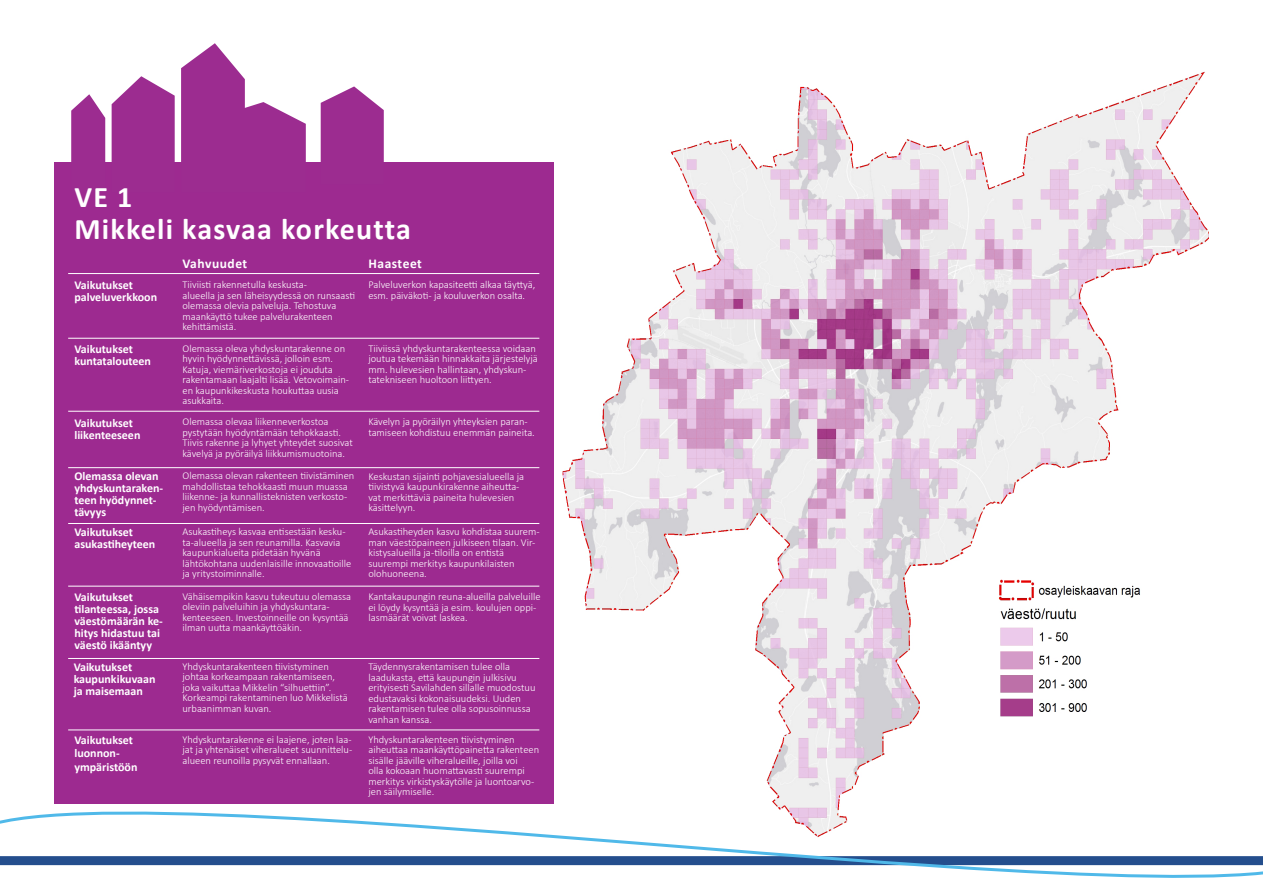
<style>
.page{position:relative;width:1263px;height:893px;background:#fff}
.page>*{position:absolute;margin:0;border:0;box-sizing:border-box;transform-origin:0 0}
.numerot{font:700 30px "Calibri";letter-spacing:.04em;color:#fff}
.numerot-2{font:700 13.5px "Calibri";letter-spacing:.04em;color:#fff}
.numerot-3{font:700 12px/12px "Calibri";color:#fff}
.numerot-4{font:300 10.5px/10.5px "Calibri";color:#fff}
</style>
<div class="page">
<svg style="left:0;top:742px;width:1263px;height:136px"></svg>
<img style="left:562px;top:71px;width:647px;height:768px">
<div style="left:54px;top:162px;width:499px;height:642px;background:#9d2a90"></div>
<svg style="left:71px;top:94px;width:34px;height:68px;background:#ab4ca1"></svg>
<svg style="left:112px;top:76px;width:63px;height:86px;background:#aa499f"></svg>
<svg style="left:181px;top:43px;width:125px;height:119px"></svg>
<svg style="left:321px;top:86px;width:63px;height:76px;background:#a9499f"></svg>
<hr style="left:68px;top:273px;width:471px;height:1px;background:#fff">
<hr style="left:68px;top:338px;width:471px;height:1px;background:#fff">
<hr style="left:68px;top:411px;width:471px;height:1px;background:#fff">
<hr style="left:68px;top:467px;width:471px;height:1px;background:#fff">
<hr style="left:68px;top:523px;width:471px;height:1px;background:#fff">
<hr style="left:68px;top:586px;width:471px;height:1px;background:#fff">
<hr style="left:68px;top:658px;width:471px;height:1px;background:#fff">
<hr style="left:68px;top:729px;width:471px;height:1px;background:#fff">
<div style="left:955px;top:568px;width:42px;height:156px;background:#fff"></div>
<div style="left:995px;top:558px;width:154px;height:20px;background:#fff"></div>
<div style="left:1144px;top:576px;width:85px;height:148px;background:#fff"></div>
<div style="left:995px;top:718px;width:154px;height:20px;background:#fff"></div>
<p class="numerot" style="left:74px;top:178px;width:59px">VE 1</p>
<p class="numerot" style="left:74px;top:209px;width:338px">Mikkeli kasvaa korkeutta</p>
<p class="numerot-2" style="left:182px;top:255px;width:66px">Vahvuudet</p>
<p class="numerot-2" style="left:368px;top:255px;width:55px">Haasteet</p>
<p class="numerot-3" style="left:74px;top:279px;width:60px">Vaikutukset</p>
<p class="numerot-3" style="left:74px;top:291px;width:84px">palveluverkkoon</p>
<p class="numerot-4" style="left:182px;top:279px;width:126px">Tiiviisti rakennetulla keskusta-</p>
<p class="numerot-4" style="left:182px;top:290px;width:174px">alueella ja sen läheisyydessä on runsaasti olemassa olevia palveluja. Tehostuva maankäyttö tukee palvelurakenteen kehittämistä.</p>
<p class="numerot-4" style="left:368px;top:279px;width:168px">Palveluverkon kapasiteetti alkaa täyttyä, esm. päiväkoti- ja kouluverkon osalta.</p>
<p class="numerot-3" style="left:74px;top:343px;width:60px">Vaikutukset</p>
<p class="numerot-3" style="left:74px;top:355px;width:78px">kuntatalouteen</p>
<p class="numerot-3" style="left:74px;top:417px;width:60px">Vaikutukset</p>
<p class="numerot-3" style="left:74px;top:429px;width:68px">liikenteeseen</p>
<p class="numerot-3" style="left:74px;top:470px;width:90px">Olemassa olevan yhdyskuntaraken&shy;teen hyödynnet&shy;tävyys</p>
<p class="numerot-3" style="left:74px;top:526px;width:83px">Vaikutukset asukastiheyteen</p>
<p class="numerot-3" style="left:74px;top:591px;width:90px">Vaikutukset tilanteessa, jossa väestömäärän ke&shy;hitys hidastuu tai väestö ikääntyy</p>
<p class="numerot-3" style="left:74px;top:661px;width:83px">Vaikutukset kaupunkikuvaan ja maisemaan</p>
<p class="numerot-3" style="left:74px;top:734px;width:60px">Vaikutukset</p>
<p class="numerot-3" style="left:74px;top:747px;width:47px">luonnon-</p>
<p class="numerot-3" style="left:74px;top:761px;width:65px">ympäristöön</p>
<p class="numerot-4" style="left:182px;top:343px;width:168px">Olemassa oleva yhdyskuntarakenne on hyvin hyödynnettävissä, jolloin esm.<br>Katuja, viemäriverkostoja ei jouduta rakentamaan laajalti lisää. Vetovoimain&shy;en kaupunkikeskusta houkuttaa uusia asukkaita.</p>
<p class="numerot-4" style="left:368px;top:343px;width:171px">Tiiviissä yhdyskuntarakenteessa voidaan joutua tekemään hinnakkaita järjestelyjä mm. hulevesien hallintaan, yhdyskun&shy;tatekniseen huoltoon liittyen.</p>
<p class="numerot-4" style="left:182px;top:417px;width:172px">Olemassa olevaa liikenneverkostoa pystytään hyödyntämään tehokkaasti.<br>Tiivis rakenne ja lyhyet yhteydet suosivat kävelyä ja pyöräilyä liikkumismuotoina.</p>
<p class="numerot-4" style="left:368px;top:417px;width:168px">Kävelyn ja pyöräilyn yhteyksien paran&shy;tamiseen kohdistuu enemmän paineita.</p>
<p class="numerot-4" style="left:182px;top:470px;width:173px">Olemassa olevan rakenteen tiivistäminen mahdollistaa tehokkaasti muun muassa liikenne- ja kunnallisteknisten verkosto&shy;jen hyödyntämisen.</p>
<p class="numerot-4" style="left:368px;top:471px;width:157px">Keskustan sijainti pohjavesialueella ja tiivistyvä kaupunkirakenne aiheutta&shy;vat merkittäviä paineita hulevesien käsittelyyn.</p>
<p class="numerot-4" style="left:182px;top:526px;width:170px">Asukastiheys kasvaa entisestään kesku&shy;ta-alueella ja sen reunamilla. Kasvavia kaupunkialueita pidetään hyvänä lähtökohtana uudenlaisille innovaatioille ja yritystoiminnalle.</p>
<p class="numerot-4" style="left:368px;top:526px;width:173px">Asukastiheyden kasvu kohdistaa suurem&shy;man väestöpaineen julkiseen tilaan. Vir-</p>
<p class="numerot-4" style="left:368px;top:547px;width:148px">kistysalueilla ja -tiloilla on entistä suurempi merkitys kaupunkilaisten olohuoneena.</p>
<p class="numerot-4" style="left:182px;top:591px;width:170px">Vähäisempikin kasvu tukeutuu olemassa oleviin palveluihin ja yhdyskuntara-</p>
<p class="numerot-4" style="left:182px;top:612px;width:168px">kenteeseen. Investoinneille on kysyntää ilman uutta maankäyttöäkin.</p>
<p class="numerot-4" style="left:368px;top:591px;width:174px">Kantakaupungin reuna-alueilla palveluille ei löydy kysyntää ja esim. koulujen oppi&shy;lasmäärät voivat laskea.</p>
<p class="numerot-4" style="left:182px;top:661px;width:167px">Yhdyskuntarakenteen tiivistyminen johtaa korkeampaan rakentamiseen, joka vaikuttaa Mikkelin “silhuettiin”.<br>Korkeampi rakentaminen luo Mikkelistä urbaanimman kuvan.</p>
<p class="numerot-4" style="left:368px;top:661px;width:169px">Täydennysrakentamisen tulee olla laadukasta, että kaupungin julkisivu erityisesti Savilahden sillalle muodostuu edustavaksi kokonaisuudeksi. Uuden rakentamisen tulee olla sopusoinnussa vanhan kanssa.</p>
<p class="numerot-4" style="left:182px;top:734px;width:171px;text-align:justify">Yhdyskuntarakenne ei laajene, joten laa&shy;jat ja yhtenäiset viheralueet suunnittelu&shy;alueen reunoilla pysyvät ennallaan.</p>
<p class="numerot-4" style="left:368px;top:734px;width:172px">Yhdyskuntarakenteen tiivistyminen aiheuttaa maankäyttöpainetta rakenteen sisälle jääville viheralueille, joilla voi<br>olla kokoaan huomattavasti suurempi merkitys virkistyskäytölle ja luontoarvo&shy;jen säilymiselle.</p>
</div>
